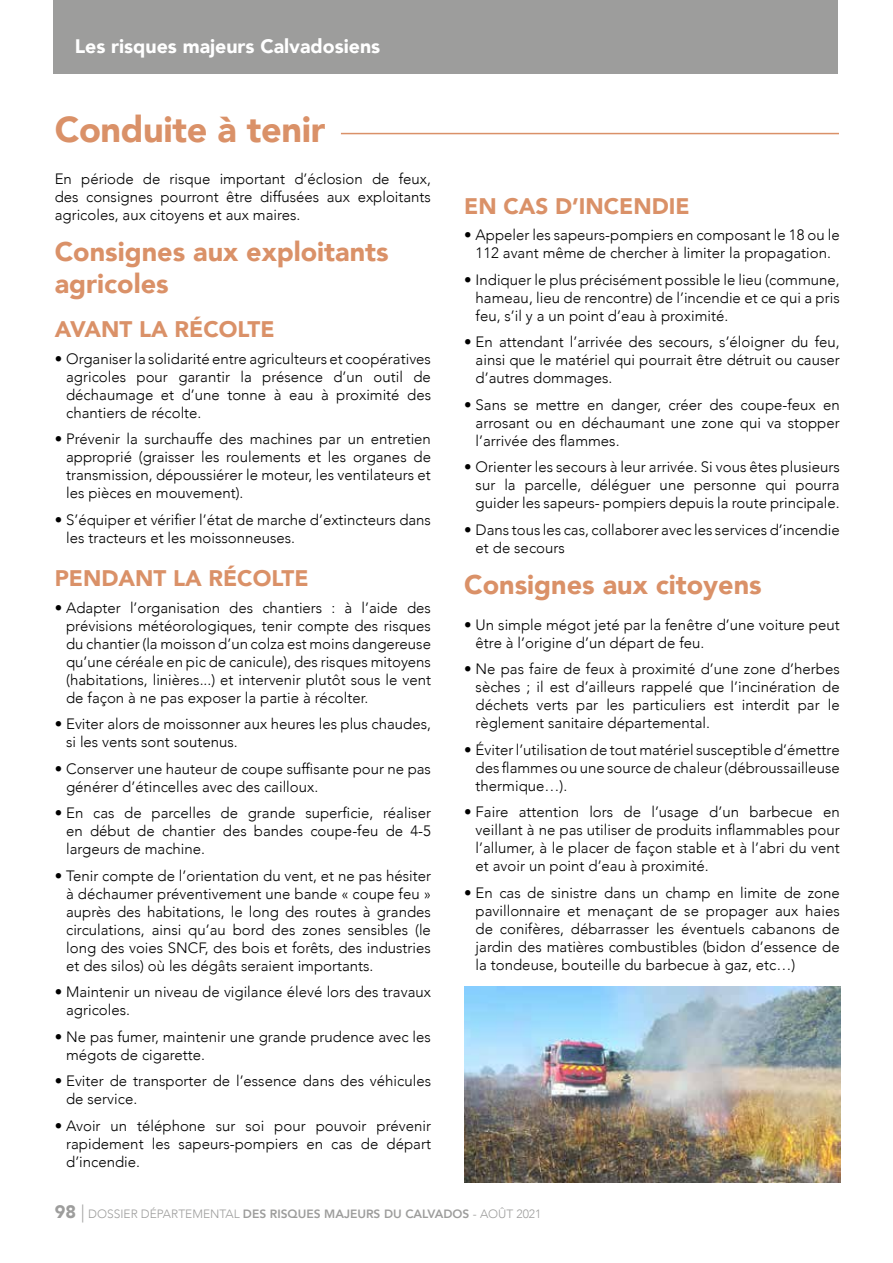
<style>
.page{position:relative;width:893px;height:1263px;background:#fff}
.page>*{position:absolute;margin:0;border:0;box-sizing:border-box;transform-origin:0 0}
.t1{font:900 36px "Avenir";letter-spacing:-.01em;color:#da9168}
.t2{font:900 27px/32.4px "Avenir";color:#da9168}
.t3{font:900 22.5px "Avenir";color:#da9168}
.t4{font:900 19.5px "Avenir";color:#fff}
.t5{font:300 15px/18px "Avenir";color:#000;text-align:justify}
.t6{font:300 12px "Avenir";color:#9d9d9c}
.s1{font-weight:900;font-size:18px}
.s2{font-size:18px}
.s3{font-weight:800}
</style>
<div class="page">
<div style="left:54px;top:0;width:784px;height:73px;background:#9d9d9c"></div>
<hr style="left:341px;top:133px;width:498px;height:1px;background:#da9168">
<img style="left:464px;top:986px;width:376px;height:196px">
<h3 class="t4" style="left:75px;top:30px;width:307px">Les risques majeurs Calvadosiens</h3>
<h1 class="t1" style="left:55px;top:99px;width:272px">Conduite à tenir</h1>
<p class="t5" style="left:55px;top:170px;width:378px">En période de risque important d’éclosion de feux, des consignes pourront être diffusées aux exploitants agricoles, aux citoyens et aux maires.</p>
<h2 class="t2" style="left:55px;top:234px;width:335px">Consignes aux exploitants agricoles</h2>
<h3 class="t3" style="left:55px;top:310px;width:221px">AVANT LA RÉCOLTE</h3>
<p class="t5" style="left:66px;top:349px;width:366px;text-indent:-11px">• Organiser la solidarité entre agriculteurs et coopératives agricoles pour garantir la présence d’un outil de déchaumage et d’une tonne à eau à proximité des chantiers de récolte.</p>
<p class="t5" style="left:66px;top:430px;width:366px;text-indent:-11px">• Prévenir la surchauffe des machines par un entretien approprié (graisser les roulements et les organes de transmission, dépoussiérer le moteur, les ventilateurs et les pièces en mouvement).</p>
<p class="t5" style="left:66px;top:510px;width:366px;text-indent:-11px">• S’équiper et vérifier l’état de marche d’extincteurs dans les tracteurs et les moissonneuses.</p>
<h3 class="t3" style="left:55px;top:559px;width:255px">PENDANT LA RÉCOLTE</h3>
<p class="t5" style="left:66px;top:599px;width:366px;text-indent:-11px">• Adapter l’organisation des chantiers : à l’aide des prévisions météorologiques, tenir compte des risques du chantier (la moisson d’un colza est moins dangereuse qu’une céréale en pic de canicule), des risques mitoyens (habitations, linières...) et intervenir plutôt sous le vent de façon à ne pas exposer la partie à récolter.</p>
<p class="t5" style="left:66px;top:715px;width:366px;text-indent:-11px">• Eviter alors de moissonner aux heures les plus chaudes, si les vents sont soutenus.</p>
<p class="t5" style="left:66px;top:760px;width:366px;text-indent:-11px">• Conserver une hauteur de coupe suffisante pour ne pas générer d’étincelles avec des cailloux.</p>
<p class="t5" style="left:66px;top:804px;width:366px;text-indent:-11px">• En cas de parcelles de grande superficie, réaliser en début de chantier des bandes coupe-feu de 4-5 largeurs de machine.</p>
<p class="t5" style="left:66px;top:867px;width:366px;text-indent:-11px">• Tenir compte de l’orientation du vent, et ne pas hésiter à déchaumer préventivement une bande « coupe feu » auprès des habitations, le long des routes à grandes circulations, ainsi qu’au bord des zones sensibles (le long des voies SNCF, des bois et forêts, des industries et des silos) où les dégâts seraient importants.</p>
<p class="t5" style="left:66px;top:983px;width:366px;text-indent:-11px">• Maintenir un niveau de vigilance élevé lors des travaux agricoles.</p>
<p class="t5" style="left:66px;top:1028px;width:366px;text-indent:-11px">• Ne pas fumer, maintenir une grande prudence avec les mégots de cigarette.</p>
<p class="t5" style="left:66px;top:1072px;width:366px;text-indent:-11px">• Eviter de transporter de l’essence dans des véhicules de service.</p>
<p class="t5" style="left:66px;top:1117px;width:366px;text-indent:-11px">• Avoir un téléphone sur soi pour pouvoir prévenir rapidement les sapeurs-pompiers en cas de départ d’incendie.</p>
<h3 class="t3" style="left:464px;top:187px;width:227px">EN CAS D’INCENDIE</h3>
<p class="t5" style="left:464px;top:226px;width:377px;text-align:center">• Appeler les sapeurs-pompiers en composant le 18 ou le<br>112 avant même de chercher à limiter la propagation.</p>
<p class="t5" style="left:476px;top:271px;width:366px;text-indent:-11px">• Indiquer le plus précisément possible le lieu (commune, hameau, lieu de rencontre) de l’incendie et ce qui a pris feu, s’il y a un point d’eau à proximité.</p>
<p class="t5" style="left:476px;top:333px;width:366px;text-indent:-11px">• En attendant l’arrivée des secours, s’éloigner du feu, ainsi que le matériel qui pourrait être détruit ou causer d’autres dommages.</p>
<p class="t5" style="left:476px;top:396px;width:366px;text-indent:-11px">• Sans se mettre en danger, créer des coupe-feux en arrosant ou en déchaumant une zone qui va stopper l’arrivée des flammes.</p>
<p class="t5" style="left:476px;top:458px;width:366px;text-indent:-11px">• Orienter les secours à leur arrivée. Si vous êtes plusieurs sur la parcelle, déléguer une personne qui pourra guider les sapeurs- pompiers depuis la route principale.</p>
<p class="t5" style="left:476px;top:521px;width:366px;text-indent:-11px">• Dans tous les cas, collaborer avec les services d’incendie et de secours</p>
<h2 class="t2" style="left:464px;top:568px;width:299px">Consignes aux citoyens</h2>
<p class="t5" style="left:476px;top:616px;width:366px;text-indent:-11px">• Un simple mégot jeté par la fenêtre d’une voiture peut être à l’origine d’un départ de feu.</p>
<p class="t5" style="left:476px;top:660px;width:366px;text-indent:-11px">• Ne pas faire de feux à proximité d’une zone d’herbes sèches ; il est d’ailleurs rappelé que l’incinération de déchets verts par les particuliers est interdit par le règlement sanitaire départemental.</p>
<p class="t5" style="left:476px;top:741px;width:366px;text-indent:-11px">• Éviter l’utilisation de tout matériel susceptible d’émettre des flammes ou une source de chaleur (débroussailleuse thermique…).</p>
<p class="t5" style="left:476px;top:803px;width:366px;text-indent:-11px">• Faire attention lors de l’usage d’un barbecue en veillant à ne pas utiliser de produits inflammables pour l’allumer, à le placer de façon stable et à l’abri du vent et avoir un point d’eau à proximité.</p>
<p class="t5" style="left:476px;top:884px;width:366px;text-indent:-11px">• En cas de sinistre dans un champ en limite de zone pavillonnaire et menaçant de se propager aux haies de conifères, débarrasser les éventuels cabanons de jardin des matières combustibles (bidon d’essence de la tondeuse, bouteille du barbecue à gaz, etc…)</p>
<p class="t6" style="left:55px;top:1206px;width:488px"><span class="s1">98</span> <span class="s2">|</span> DOSSIER DÉPARTEMENTAL <span class="s3">DES RISQUES MAJEURS DU CALVADOS</span> - AOÛT 2021</p>
</div>
